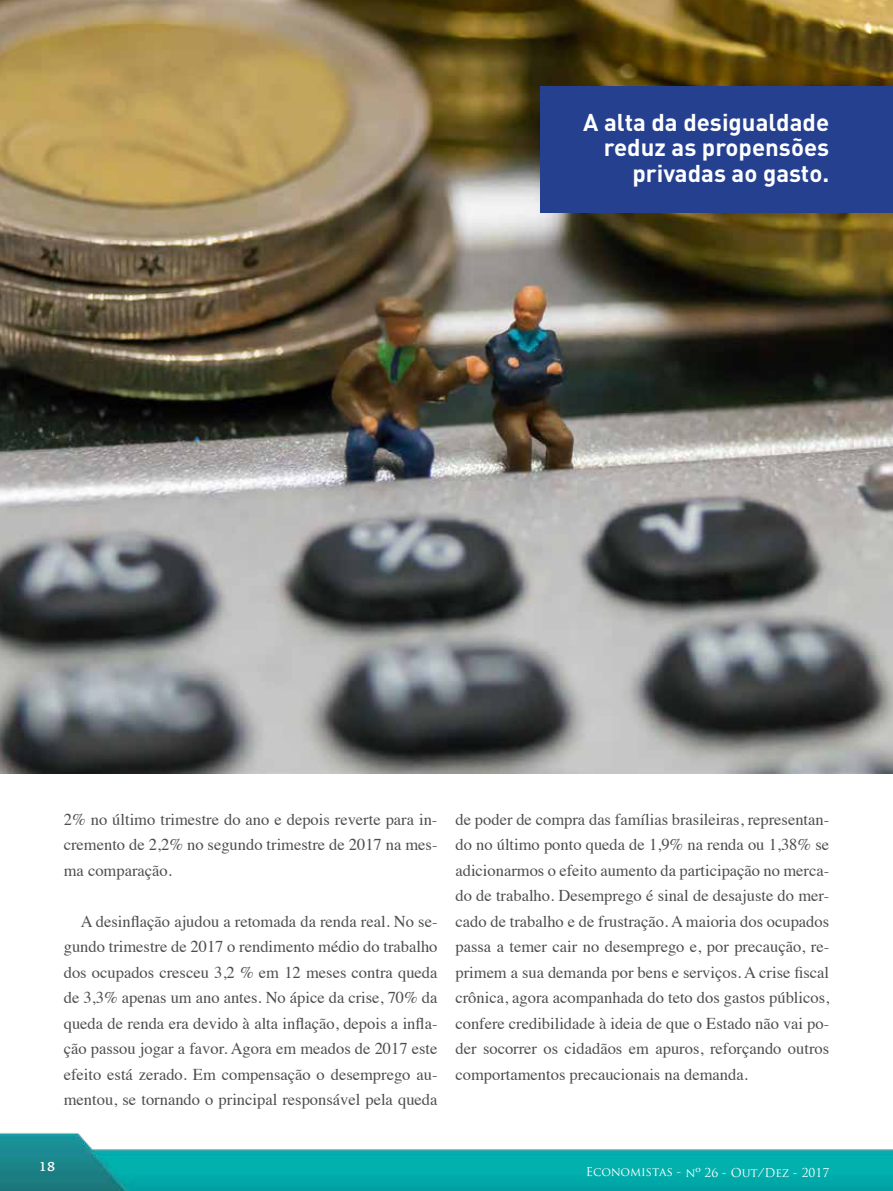
<style>
.page{position:relative;width:893px;height:1191px;background:#fff}
.page>*{position:absolute;margin:0;border:0;box-sizing:border-box;transform-origin:0 0}
.t1{font:700 24px/25.5px "DIN Pro";color:#fff;text-align:right}
.t2{font:16.5px/25.5px "Times";color:#4d4d4f;text-align:justify}
.t3{font:13.5px "Kefa";color:#fff}
.t4{font:12px "Trajan Pro";letter-spacing:-.005em;color:#fff}
</style>
<div class="page">
<img style="left:0;top:0;width:893px;height:774px">
<div style="left:540px;top:87px;width:353px;height:126px;background:#25408f"></div>
<img style="left:0;top:1133px;width:893px;height:58px">
<h1 class="t1" style="left:583px;top:109px;width:247px">A alta da desigualdade reduz as propensões privadas ao gasto.</h1>
<p class="t2" style="left:64px;top:805px;width:375px">2% no último trimestre do ano e depois reverte para in&shy;cremento de 2,2% no segundo trimestre de 2017 na mes&shy;ma comparação.</p>
<p class="t2" style="left:64px;top:907px;width:375px;text-indent:17px">A desinflação ajudou a retomada da renda real. No se&shy;gundo trimestre de 2017 o rendimento médio do trabalho dos ocupados cresceu 3,2 % em 12 meses contra queda de 3,3% apenas um ano antes. No ápice da crise, 70% da queda de renda era devido à alta inflação, depois a infla&shy;ção passou jogar a favor. Agora em meados de 2017 este efeito está zerado. Em compensação o desemprego au&shy;mentou, se tornando o principal responsável pela queda</p>
<p class="t2" style="left:455px;top:805px;width:375px">de poder de compra das famílias brasileiras, representan&shy;do no último ponto queda de 1,9% na renda ou 1,38% se adicionarmos o efeito aumento da participação no merca&shy;do de trabalho. Desemprego é sinal de desajuste do mer&shy;cado de trabalho e de frustração. A maioria dos ocupados passa a temer cair no desemprego e, por precaução, re&shy;primem a sua demanda por bens e serviços. A crise fiscal crônica, agora acompanhada do teto dos gastos públicos, confere credibilidade à ideia de que o Estado não vai po&shy;der socorrer os cidadãos em apuros, reforçando outros comportamentos precaucionais na demanda.</p>
<p class="t3" style="left:39px;top:1157px;width:18px">18</p>
<p class="t4" style="left:586px;top:1164px;width:245px">Economistas - nº 26 - Out/Dez - 2017</p>
</div>
